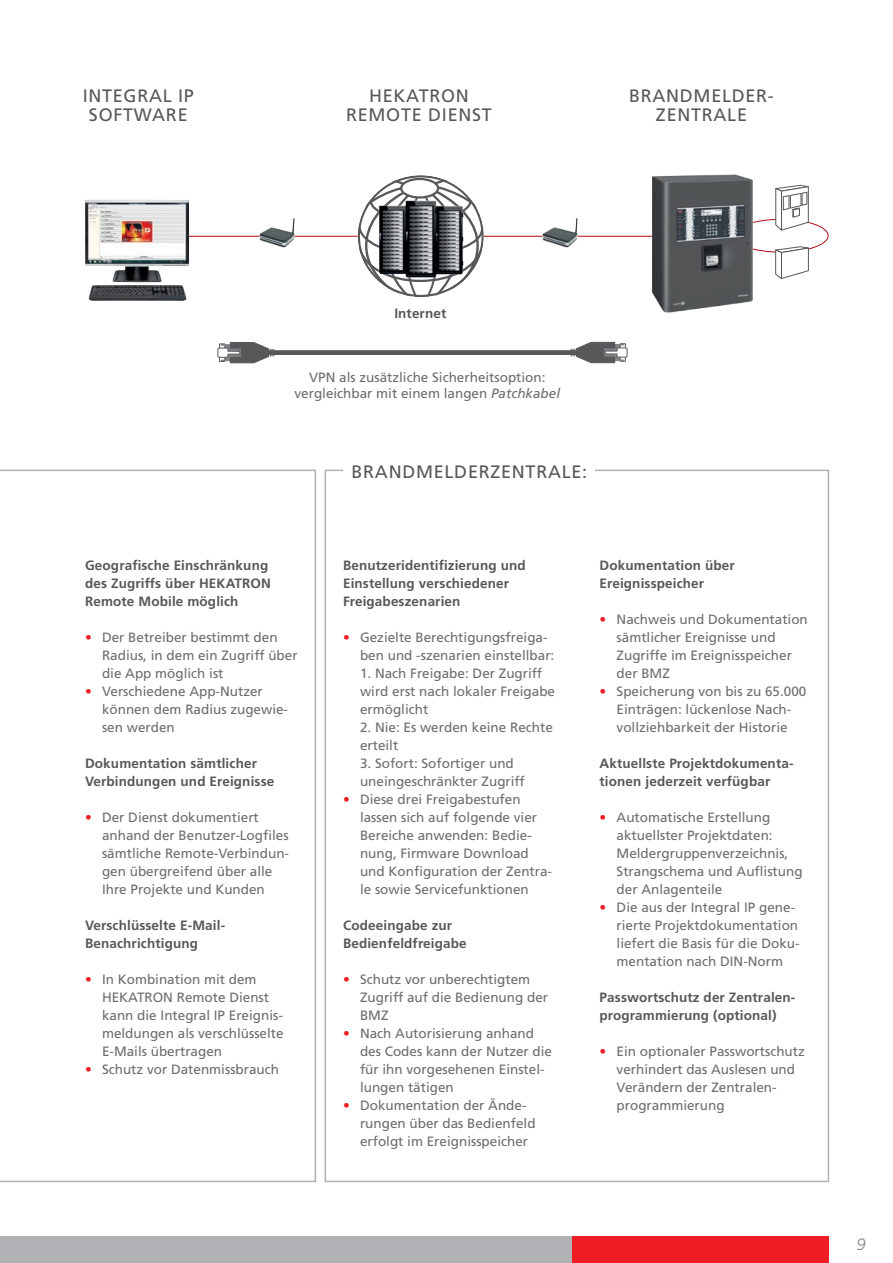
<style>
.page{position:relative;width:893px;height:1263px;background:#fff}
.page>*{position:absolute;margin:0;border:0;box-sizing:border-box;transform-origin:0 0}
.t1{font:18px/19.2px "Frutiger LT Std";letter-spacing:.04em;color:#57585a;text-align:center}
.t2{font:italic 300 16.5px "Frutiger LT Std";color:#808285}
.t3{font:13.5px/18px "Frutiger LT Std";color:#6c6d70}
.t4{font:700 13.5px/18px "Frutiger LT Std";letter-spacing:.01em;color:#57585a}
.s1{font-style:italic}
.s2{color:#ee1d23}
</style>
<div class="page">
<svg style="left:0;top:470px;width:316px;height:712px"></svg>
<hr style="left:172px;top:236px;width:512px;height:1px;background:#b00d15">
<img style="left:650px;top:174px;width:106px;height:139px">
<svg style="left:774px;top:185px;width:37px;height:46px"></svg>
<svg style="left:774px;top:246px;width:38px;height:33px"></svg>
<img style="left:85px;top:200px;width:121px;height:101px">
<svg style="left:571px;top:342px;width:56px;height:21px"></svg>
<hr style="left:250px;top:351px;width:343px;height:3px;background:#57585a">
<div style="left:250px;top:350px;width:343px;height:5px;border:1px solid #57585a"></div>
<svg style="left:218px;top:342px;width:56px;height:21px"></svg>
<img style="left:253px;top:218px;width:50px;height:30px">
<img style="left:536px;top:218px;width:50px;height:30px">
<svg style="left:358px;top:175px;width:126px;height:100px"></svg>
<img style="left:372px;top:192px;width:97px;height:105px">
<div style="left:0;top:1236px;width:807px;height:27px;background:#b0b1b5"></div>
<div style="left:572px;top:1236px;width:257px;height:27px;background:#ee1d23"></div>
<h1 class="t1" style="left:83px;top:86px;width:113px">INTEGRAL IP<br>SOFTWARE</h1>
<h1 class="t1" style="left:346px;top:86px;width:147px">HEKATRON<br>REMOTE DIENST</h1>
<h1 class="t1" style="left:629px;top:86px;width:146px">BRANDMELDER-<br>ZENTRALE</h1>
<p class="t4" style="left:394px;top:304px;width:54px">Internet</p>
<p class="t3" style="left:295px;top:369px;width:267px;line-height:16.2px;text-align:center">VPN als zusätzliche Sicherheitsoption: vergleichbar mit einem langen <span class="s1">Patchkabel</span></p>
<h1 class="t1" style="left:351px;top:462px;width:237px">BRANDMELDERZENTRALE:</h1>
<p class="t4" style="left:85px;top:556px;width:187px">Geografische Einschränkung des Zugriffs über HEKATRON<br>Remote Mobile möglich</p>
<p class="t3" style="left:102px;top:628px;width:197px;text-indent:-17px"><span class="s2">•</span> Der Betreiber bestimmt den<br>Radius, in dem ein Zugriff über die App möglich ist</p>
<p class="t3" style="left:102px;top:682px;width:188px;text-indent:-17px"><span class="s2">•</span> Verschiedene App-Nutzer können dem Radius zugewie&shy;sen werden</p>
<p class="t4" style="left:85px;top:754px;width:191px">Dokumentation sämtlicher<br>Verbindungen und Ereignisse</p>
<p class="t3" style="left:102px;top:808px;width:189px;text-indent:-17px"><span class="s2">•</span> Der Dienst dokumentiert anhand der Benutzer-Logfiles sämtliche Remote-Verbindun&shy;gen übergreifend über alle<br>Ihre Projekte und Kunden</p>
<p class="t4" style="left:85px;top:916px;width:142px">Verschlüsselte E-Mail-<br>Benachrichtigung</p>
<p class="t3" style="left:102px;top:970px;width:183px;text-indent:-17px"><span class="s2">•</span> In Kombination mit dem<br>HEKATRON Remote Dienst kann die Integral IP Ereignis&shy;meldungen als verschlüsselte<br>E-Mails übertragen</p>
<p class="t3" style="left:85px;top:1060px;width:196px"><span class="s2">•</span> Schutz vor Datenmissbrauch</p>
<p class="t4" style="left:343px;top:556px;width:184px">Benutzeridentifizierung und<br>Einstellung verschiedener<br>Freigabeszenarien</p>
<p class="t3" style="left:360px;top:628px;width:196px;text-indent:-17px"><span class="s2">•</span> Gezielte Berechtigungsfreiga&shy;ben und -szenarien einstellbar:</p>
<p class="t3" style="left:360px;top:664px;width:197px">1. Nach Freigabe: Der Zugriff wird erst nach lokaler Freigabe ermöglicht</p>
<p class="t3" style="left:360px;top:718px;width:194px">2. Nie: Es werden keine Rechte erteilt</p>
<p class="t3" style="left:360px;top:754px;width:166px">3. Sofort: Sofortiger und uneingeschränkter Zugriff</p>
<p class="t3" style="left:360px;top:790px;width:194px;text-indent:-17px"><span class="s2">•</span> Diese drei Freigabestufen lassen sich auf folgende vier<br>Bereiche anwenden: Bedie&shy;nung, Firmware Download und Konfiguration der Zentra&shy;le sowie Servicefunktionen</p>
<p class="t4" style="left:343px;top:916px;width:125px">Codeeingabe zur<br>Bedienfeldfreigabe</p>
<p class="t3" style="left:360px;top:970px;width:190px;text-indent:-17px"><span class="s2">•</span> Schutz vor unberechtigtem<br>Zugriff auf die Bedienung der<br>BMZ</p>
<p class="t3" style="left:360px;top:1024px;width:194px;text-indent:-17px"><span class="s2">•</span> Nach Autorisierung anhand des Codes kann der Nutzer die für ihn vorgesehenen Einstel&shy;lungen tätigen</p>
<p class="t3" style="left:360px;top:1096px;width:177px;text-indent:-17px"><span class="s2">•</span> Dokumentation der Ände&shy;rungen über das Bedienfeld erfolgt im Ereignisspeicher</p>
<p class="t4" style="left:600px;top:556px;width:137px">Dokumentation über<br>Ereignisspeicher</p>
<p class="t3" style="left:617px;top:610px;width:193px;text-indent:-17px"><span class="s2">•</span> Nachweis und Dokumentation sämtlicher Ereignisse und<br>Zugriffe im Ereignisspeicher der BMZ</p>
<p class="t3" style="left:600px;top:682px;width:208px;text-align:center"><span class="s2">•</span> Speicherung von bis zu 65.000<br>Einträgen: lückenlose Nach&shy;vollziehbarkeit der Historie</p>
<p class="t4" style="left:600px;top:754px;width:195px">Aktuellste Projektdokumenta&shy;tionen jederzeit verfügbar</p>
<p class="t3" style="left:617px;top:808px;width:188px;text-indent:-17px"><span class="s2">•</span> Automatische Erstellung aktuellster Projektdaten:<br>Meldergruppenverzeichnis,<br>Strangschema und Auflistung der Anlagenteile</p>
<p class="t3" style="left:617px;top:898px;width:185px;text-indent:-17px"><span class="s2">•</span> Die aus der Integral IP gene&shy;rierte Projektdokumentation liefert die Basis für die Doku&shy;mentation nach DIN-Norm</p>
<p class="t4" style="left:600px;top:988px;width:197px">Passwortschutz der Zentralen&shy;programmierung (optional)</p>
<p class="t3" style="left:617px;top:1042px;width:190px;text-indent:-17px"><span class="s2">•</span> Ein optionaler Passwortschutz verhindert das Auslesen und<br>Verändern der Zentralen&shy;programmierung</p>
<p class="t2" style="left:856px;top:1235px;width:11px">9</p>
</div>
